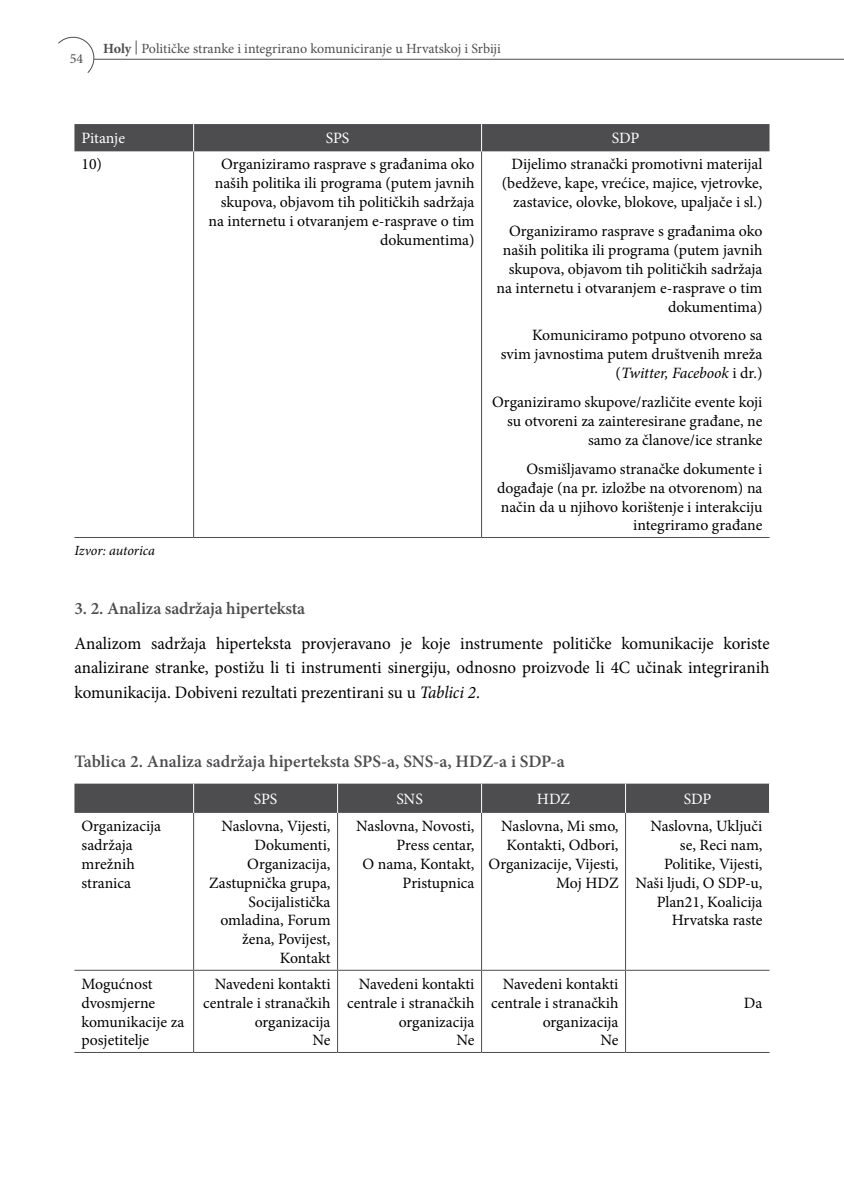
<style>
.page{position:relative;width:844px;height:1191px;background:#fff}
.page>*{position:absolute;margin:0;border:0;box-sizing:border-box;transform-origin:0 0}
.t1{font:17.5px/24.5px "Minion Pro";color:#000;text-align:justify}
.t2{font:600 17.5px "Minion Pro";letter-spacing:-.005em;color:#4d4d4f}
.t3{font:15.75px/18.9px "Minion Pro";color:#000;text-align:right}
.t4{font:15.75px "Minion Pro";letter-spacing:-.01em;color:#fff}
.t5{font:14px "Minion Pro";color:#4d4d4f}
.t6{font:italic 14px "Minion Pro";letter-spacing:-.01em;color:#000}
.s1{font-weight:700}
.s2{font-style:italic}
</style>
<div class="page">
<hr style="left:94px;top:59px;width:749px;height:1px;background:#4d4d4f">
<svg style="left:58px;top:36px;width:38px;height:37px"></svg>
<hr style="left:193px;top:151px;width:1px;height:386px;background:#4d4d4f">
<hr style="left:481px;top:151px;width:1px;height:386px;background:#4d4d4f">
<hr style="left:74px;top:537px;width:119px;height:1px;background:#4d4d4f">
<hr style="left:193px;top:537px;width:288px;height:1px;background:#4d4d4f">
<hr style="left:481px;top:537px;width:288px;height:1px;background:#4d4d4f">
<div style="left:74px;top:124px;width:695px;height:27px;background:#4d4d4f"></div>
<svg style="left:74px;top:783px;width:694px;height:30px;background:#515153"></svg>
<hr style="left:193px;top:813px;width:1px;height:156px;background:#4d4d4f">
<hr style="left:337px;top:813px;width:1px;height:156px;background:#4d4d4f">
<hr style="left:481px;top:813px;width:1px;height:156px;background:#4d4d4f">
<hr style="left:625px;top:813px;width:1px;height:156px;background:#4d4d4f">
<hr style="left:74px;top:969px;width:119px;height:1px;background:#4d4d4f">
<hr style="left:193px;top:969px;width:144px;height:1px;background:#4d4d4f">
<hr style="left:193px;top:970px;width:1px;height:82px;background:#4d4d4f">
<hr style="left:337px;top:969px;width:144px;height:1px;background:#4d4d4f">
<hr style="left:337px;top:970px;width:1px;height:82px;background:#4d4d4f">
<hr style="left:481px;top:969px;width:144px;height:1px;background:#4d4d4f">
<hr style="left:481px;top:970px;width:1px;height:82px;background:#4d4d4f">
<hr style="left:625px;top:969px;width:144px;height:1px;background:#4d4d4f">
<hr style="left:625px;top:970px;width:1px;height:82px;background:#4d4d4f">
<hr style="left:74px;top:1052px;width:119px;height:1px;background:#4d4d4f">
<hr style="left:193px;top:1052px;width:144px;height:1px;background:#4d4d4f">
<hr style="left:337px;top:1052px;width:144px;height:1px;background:#4d4d4f">
<hr style="left:481px;top:1052px;width:144px;height:1px;background:#4d4d4f">
<hr style="left:625px;top:1052px;width:144px;height:1px;background:#4d4d4f">
<hr style="left:193px;top:783px;width:1px;height:30px;background:#fff">
<hr style="left:337px;top:783px;width:1px;height:30px;background:#fff">
<hr style="left:481px;top:783px;width:1px;height:30px;background:#fff">
<hr style="left:625px;top:783px;width:1px;height:30px;background:#fff">
<p class="t5" style="left:70px;top:49px;width:15px">54</p>
<p class="t5" style="left:103px;top:39px;width:399px"><span class="s1">Holy</span> | Političke stranke i integrirano komuniciranje u Hrvatskoj i Srbiji</p>
<p class="t4" style="left:81px;top:128px;width:45px">Pitanje</p>
<p class="t4" style="left:326px;top:128px;width:25px">SPS</p>
<p class="t4" style="left:611px;top:128px;width:29px">SDP</p>
<p class="t3" style="left:81px;top:155px;width:22px">10)</p>
<p class="t3" style="left:208px;top:155px;width:267px">Organiziramo rasprave s građanima oko naših politika ili programa (putem javnih skupova, objavom tih političkih sadržaja na internetu i otvaranjem e-rasprave o tim dokumentima)</p>
<p class="t3" style="left:501px;top:155px;width:262px">Dijelimo stranački promotivni materijal (bedževe, kape, vrećice, majice, vjetrovke, zastavice, olovke, blokove, upaljače i sl.)</p>
<p class="t3" style="left:496px;top:222px;width:267px">Organiziramo rasprave s građanima oko naših politika ili programa (putem javnih skupova, objavom tih političkih sadržaja na internetu i otvaranjem e-rasprave o tim dokumentima)</p>
<p class="t3" style="left:500px;top:326px;width:263px">Komuniciramo potpuno otvoreno sa svim javnostima putem društvenih mreža (<span class="s2">Twitter, Facebook</span> i dr.)</p>
<p class="t3" style="left:492px;top:393px;width:272px">Organiziramo skupove/različite evente koji su otvoreni za zainteresirane građane, ne samo za članove/ice stranke</p>
<p class="t3" style="left:497px;top:459px;width:267px">Osmišljavamo stranačke dokumente i događaje (na pr. izložbe na otvorenom) na način da u njihovo korištenje i interakciju integriramo građane</p>
<p class="t6" style="left:74px;top:541px;width:82px">Izvor: autorica</p>
<p class="t2" style="left:74px;top:596px;width:232px">3. 2. Analiza sadržaja hiperteksta</p>
<p class="t1" style="left:74px;top:631px;width:696px">Analizom sadržaja hiperteksta provjeravano je koje instrumente političke komunikacije koriste analizirane stranke, postižu li ti instrumenti sinergiju, odnosno proizvode li 4C učinak integriranih komunikacija. Dobiveni rezultati prezentirani su u <span class="s2">Tablici 2</span>.</p>
<p class="t2" style="left:74px;top:749px;width:491px">Tablica 2. Analiza sadržaja hiperteksta SPS-a, SNS-a, HDZ-a i SDP-a</p>
<p class="t4" style="left:254px;top:788px;width:25px">SPS</p>
<p class="t4" style="left:396px;top:788px;width:28px">SNS</p>
<p class="t4" style="left:537px;top:788px;width:35px">HDZ</p>
<p class="t4" style="left:683px;top:788px;width:29px">SDP</p>
<p class="t3" style="left:81px;top:816px;width:81px;text-align:left">Organizacija sadržaja mrežnih stranica</p>
<p class="t3" style="left:209px;top:816px;width:123px">Naslovna, Vijesti,<br>Dokumenti,<br>Organizacija,<br>Zastupnička grupa,<br>Socijalistička omladina, Forum žena, Povijest,<br>Kontakt</p>
<p class="t3" style="left:356px;top:816px;width:120px">Naslovna, Novosti,<br>Press centar,<br>O nama, Kontakt,<br>Pristupnica</p>
<p class="t3" style="left:488px;top:816px;width:131px">Naslovna, Mi smo,<br>Kontakti, Odbori,<br>Organizacije, Vijesti,<br>Moj HDZ</p>
<p class="t3" style="left:635px;top:816px;width:128px">Naslovna, Uključi se, Reci nam,<br>Politike, Vijesti,<br>Naši ljudi, O SDP-u,<br>Plan21, Koalicija<br>Hrvatska raste</p>
<p class="t3" style="left:81px;top:974px;width:104px;text-align:left">Mogućnost dvosmjerne komunikacije za posjetitelje</p>
<p class="t3" style="left:203px;top:974px;width:129px">Navedeni kontakti centrale i stranačkih organizacija<br>Ne</p>
<p class="t3" style="left:347px;top:974px;width:129px">Navedeni kontakti centrale i stranačkih organizacija<br>Ne</p>
<p class="t3" style="left:491px;top:974px;width:129px">Navedeni kontakti centrale i stranačkih organizacija<br>Ne</p>
<p class="t3" style="left:743px;top:993px;width:20px">Da</p>
</div>
